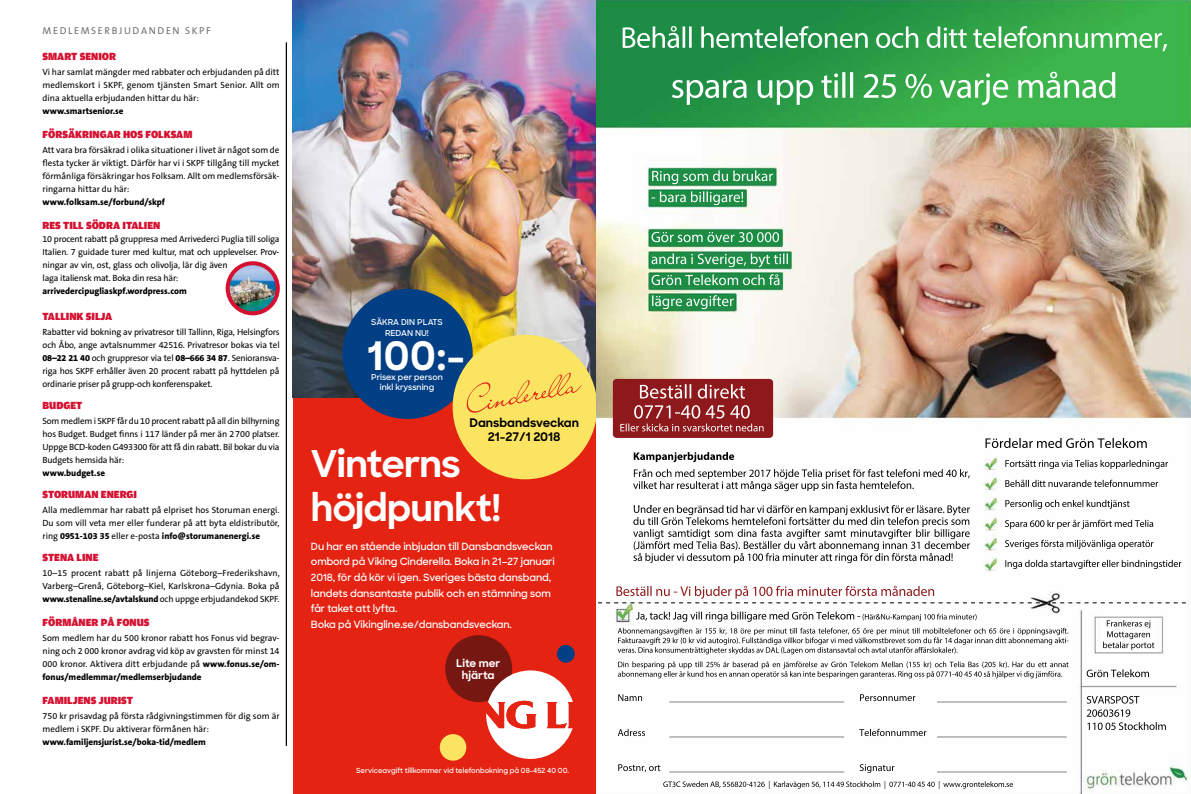
<style>
.page{position:relative;width:1191px;height:794px;background:#fff}
.page>*{position:absolute;margin:0;border:0;box-sizing:border-box;transform-origin:0 0}
.t1{font:700 39.3px "Viking Sharp Sans";color:#fff}
.t2{font:700 36.9px/44.3px "Viking Sharp Sans";letter-spacing:-.025em;color:#fff}
.t3{font:700 11.9px/14.2px "Viking Sharp Sans";color:#000;text-align:center}
.t4{font:900 11px "Amplitude";color:#d51030}
.t5{font:700 10.7px/12.1px "Viking Sharp Sans";color:#fff;text-align:center}
.t6{font:600 10px/15.7px "Viking Sharp Sans";letter-spacing:-.01em;color:#fff}
.t7{font:10px "The Sans B W5 Plain";letter-spacing:.165em;color:#6f6f6f}
.t8{font:9px/13px "The Sans B W5 Plain";color:#000;text-align:justify}
.t9{font:800 9px "The Sans B W8";color:#000}
.t10{font:9px/13px "The Sans B W5 Plain";letter-spacing:-.02em;color:#000}
.t11{font:600 8.2px/11.8px "Viking Sharp Sans";color:#fff;text-align:center}
.t12{font:600 7px "Viking Sharp Sans";color:#fff}
.s1{font-family:"The Sans B W8";font-weight:800}
.s2{font-family:"The Sans B W5 Plain";font-weight:400}
</style>
<div class="page">
<img style="left:595px;top:0;width:596px;height:794px">
<img style="left:613px;top:379px;width:160px;height:59px">
<div style="left:293px;top:372px;width:302px;height:422px;background:#e42313"></div>
<img style="left:293px;top:0;width:302px;height:397px">
<div style="left:342px;top:289px;width:130px;height:130px;background:#033f85;border-radius:50%"></div>
<svg style="left:452px;top:335px;width:143px;height:144px;background:#e9c25a"></svg>
<div style="left:445px;top:635px;width:67px;height:67px;background:#771712;border-radius:50%"></div>
<div style="left:440px;top:734px;width:26px;height:26px;background:#fae461;border-radius:50%"></div>
<div style="left:557px;top:645px;width:17px;height:17px;background:#033f85;border-radius:50%"></div>
<svg style="left:486px;top:670px;width:87px;height:89px"></svg>
<hr style="left:286px;top:43px;width:1px;height:703px;background:#000">
<img style="left:228px;top:263px;width:50px;height:50px;border-radius:25px">
<div style="left:226px;top:261px;width:54px;height:54px;border:4px solid #d51030;border-radius:50%"></div>
<p class="t7" style="left:43px;top:24px;width:170px">MEDLEMSERBJUDANDEN SKPF</p>
<p class="t4" style="left:43px;top:50px;width:75px">SMART SENIOR</p>
<p class="t8" style="left:43px;top:65px;width:239px">Vi har samlat mängder med rabbater och erbjudanden på ditt medlemskort i SKPF, genom tjänsten Smart Senior. Allt om dina aktuella erbjudanden hittar du här:</p>
<p class="t9" style="left:43px;top:105px;width:83px">www.smartsenior.se</p>
<p class="t4" style="left:43px;top:128px;width:151px">FÖRSÄKRINGAR HOS FOLKSAM</p>
<p class="t8" style="left:43px;top:143px;width:239px">Att vara bra försäkrad i olika situationer i livet är något som de flesta tycker är viktigt. Därför har vi i SKPF tillgång till mycket förmånliga försäkringar hos Folksam. Allt om medlemsförsäk&shy;ringarna hittar du här:</p>
<p class="t9" style="left:43px;top:196px;width:124px">www.folksam.se/forbund/skpf</p>
<p class="t4" style="left:43px;top:219px;width:119px">RES TILL SÖDRA ITALIEN</p>
<p class="t10" style="left:43px;top:232px;width:238px">10 procent rabatt på gruppresa med Arrivederci Puglia till soliga Italien. 7 guidade turer med kultur, mat och upplevelser. Prov&shy;ningar av vin, ost, glass och olivolja, lär dig även<br>laga italiensk mat. Boka din resa här:</p>
<p class="t9" style="left:43px;top:285px;width:146px">arrivedercipugliaskpf.wordpress.com</p>
<p class="t4" style="left:43px;top:310px;width:71px">TALLINK SILJA</p>
<p class="t8" style="left:43px;top:325px;width:239px">Rabatter vid bokning av privatresor till Tallinn, Riga, Helsingfors och Åbo, ange avtalsnummer 42516. Privatresor bokas via tel <span class="s1">08–22 21 40</span> och gruppresor via tel <span class="s1">08–666 34 87</span>. Senioransva&shy;riga hos SKPF erhåller även 20 procent rabatt på hyttdelen på ordinarie priser på grupp-och konferenspaket.</p>
<p class="t4" style="left:43px;top:399px;width:41px">BUDGET</p>
<p class="t8" style="left:43px;top:414px;width:239px">Som medlem i SKPF får du 10 procent rabatt på all din bilhyrning hos Budget. Budget finns i 117 länder på mer än 2700 platser.<br>Uppge BCD-koden G493300 för att få din rabatt. Bil bokar du via Budgets hemsida här:</p>
<p class="t9" style="left:43px;top:467px;width:64px">www.budget.se</p>
<p class="t4" style="left:43px;top:488px;width:96px">STORUMAN ENERGI</p>
<p class="t8" style="left:43px;top:503px;width:239px">Alla medlemmar har rabatt på elpriset hos Storuman energi.<br>Du som vill veta mer eller funderar på att byta eldistributör,</p>
<p class="t9" style="left:43px;top:530px;width:219px"><span class="s2">ring</span> 0951-103 35 <span class="s2">eller e-posta</span> info@storumanenergi.se</p>
<p class="t4" style="left:43px;top:551px;width:57px">STENA LINE</p>
<p class="t8" style="left:43px;top:566px;width:239px">10–15 procent rabatt på linjerna Göteborg–Frederikshavn,<br>Varberg–Grenå, Göteborg–Kiel, Karlskrona–Gdynia. Boka på</p>
<p class="t9" style="left:43px;top:593px;width:239px">www.stenaline.se/avtalskund <span class="s2">och uppge erbjudandekod SKPF.</span></p>
<p class="t4" style="left:43px;top:616px;width:109px">FÖRMÅNER PÅ FONUS</p>
<p class="t8" style="left:43px;top:631px;width:239px">Som medlem har du 500 kronor rabatt hos Fonus vid begrav&shy;ning och 2 000 kronor avdrag vid köp av gravsten för minst 14<br>000 kronor. Aktivera ditt erbjudande på <span class="s1">www.fonus.se/om-</span></p>
<p class="t9" style="left:43px;top:671px;width:161px">fonus/medlemmar/medlemserbjudande</p>
<p class="t4" style="left:43px;top:694px;width:92px">FAMILJENS JURIST</p>
<p class="t8" style="left:43px;top:709px;width:239px">750 kr prisavdag på första rådgivningstimmen för dig som är medlem i SKPF. Du aktiverar förmånen här:</p>
<p class="t9" style="left:43px;top:736px;width:165px">www.familjensjurist.se/boka-tid/medlem</p>
<p class="t11" style="left:371px;top:315px;width:73px">SÄKRA DIN PLATS<br>REDAN NU!</p>
<h1 class="t1" style="left:367px;top:326px;width:99px">100:-</h1>
<p class="t11" style="left:371px;top:371px;width:73px;line-height:9.8px">Prisex per person inkl kryssning</p>
<h3 class="t3" style="left:469px;top:415px;width:111px">Dansbandsveckan<br>21-27/1 2018</h3>
<h2 class="t2" style="left:311px;top:440px;width:191px">Vinterns höjdpunkt!</h2>
<p class="t6" style="left:311px;top:538px;width:245px">Du har en stående inbjudan till Dansbandsveckan ombord på Viking Cinderella. Boka in 21–27 januari 2018, för då kör vi igen. Sveriges bästa dansband, landets dansantaste publik och en stämning som får taket att lyfta.<br>Boka på Vikingline.se/dansbandsveckan.</p>
<p class="t5" style="left:456px;top:656px;width:46px">Lite mer hjärta</p>
<p class="t12" style="left:356px;top:765px;width:214px">Serviceavgift tillkommer vid telefonbokning på 08-452 40 00.</p>
</div>
